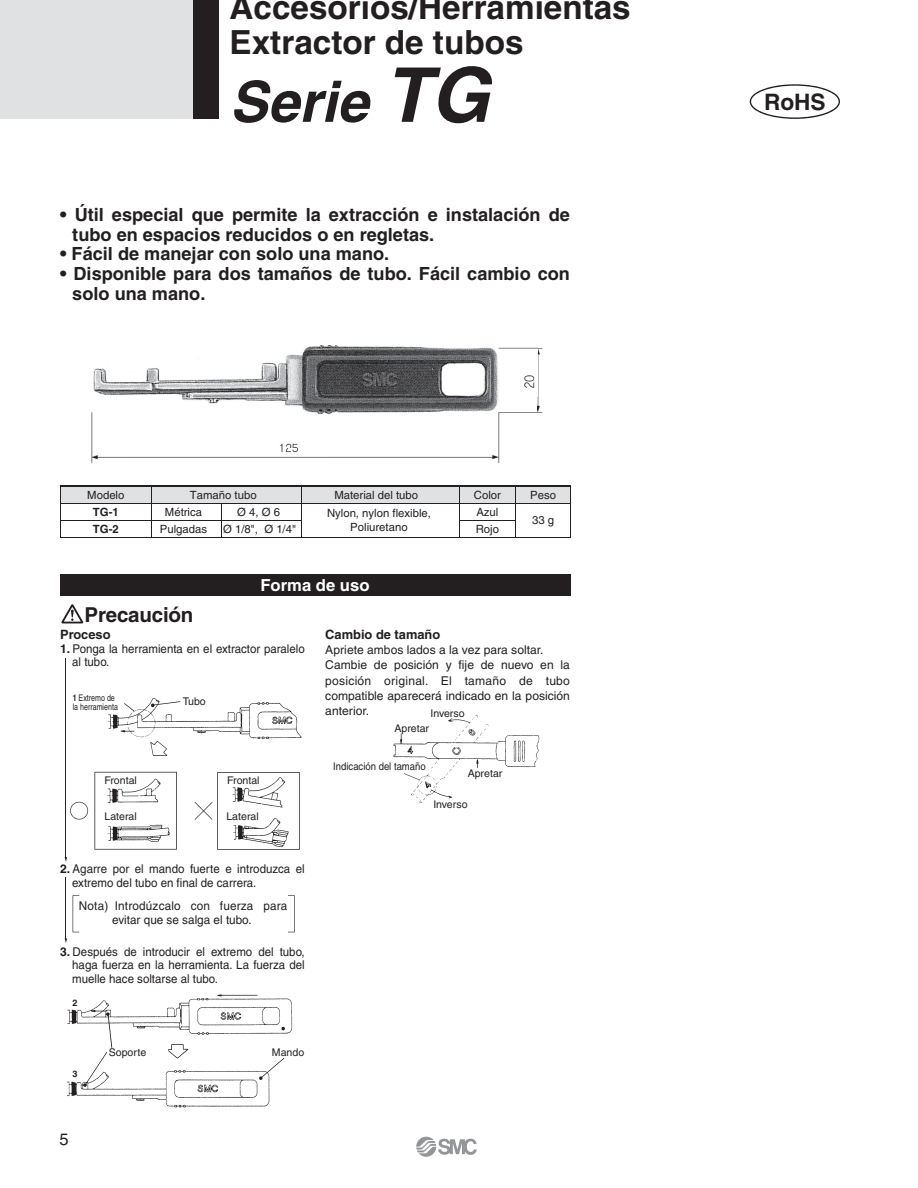
<style>
.page{position:relative;width:918px;height:1188px;background:#fff}
.page>*{position:absolute;margin:0;border:0;box-sizing:border-box;transform-origin:0 0}
.t1{font:italic 700 56.7px "Helvetica";color:#231f20}
.t2{font:700 33.3px/34.8px "Helvetica";color:#231f20}
.t3{font:700 22.65px "Helvetica";color:#231f20}
.t4{font:700 20.55px "Helvetica";letter-spacing:-.01em;color:#231f20}
.t5{font:700 18.15px/19.6px "Helvetica";color:#231f20}
.t6{font:700 16.65px "Helvetica";color:#fff}
.t7{font:16.5px "Helvetica";color:#231f20}
.t8{font:700 12.9px "Helvetica";color:#231f20}
.t9{font:12.15px/13.6px "Helvetica";color:#231f20;scale:.95 1}
.t10{font:12.15px/15.1px "Helvetica";color:#231f20}
.t11{font:11.4px/17.1px "Helvetica";color:#231f20;text-align:center}
.t12{font:700 11.4px/17.1px "Helvetica";color:#231f20}
.t13{font:10.65px "Helvetica";color:#231f20}
.t14{font:10.65px "Helvetica";color:#231f20;scale:.9 1}
.t15{font:9px/9px "Helvetica";color:#231f20;scale:.78 1}
.t16{font:700 9px "Helvetica";color:#231f20}
.s1{font-size:75.6px}
.s2{font-weight:700}
</style>
<div class="page">
<svg style="left:416px;top:1137px;width:61px;height:20px"></svg>
<img style="left:91px;top:345px;width:452px;height:118px">
<img style="left:65px;top:687px;width:237px;height:169px">
<img style="left:67px;top:994px;width:226px;height:114px">
<img style="left:393px;top:714px;width:147px;height:89px">
<div style="left:60px;top:574px;width:510px;height:21px;background:#231f20"></div>
<svg style="left:73px;top:895px;width:6px;height:37px"></svg>
<svg style="left:288px;top:895px;width:7px;height:37px"></svg>
<hr style="left:66px;top:658px;width:1px;height:201px;background:#231f20">
<hr style="left:66px;top:878px;width:1px;height:62px;background:#231f20">
<div style="left:0;top:0;width:193px;height:118px;background:#e0e1e3"></div>
<div style="left:193px;top:0;width:26px;height:118px;background:#231f20"></div>
<div style="left:61px;top:486px;width:510px;height:17px;background:#e0e1e3"></div>
<hr style="left:60px;top:503px;width:511px;height:1px;background:#231f20">
<hr style="left:60px;top:485px;width:511px;height:2px;background:#231f20">
<hr style="left:151px;top:486px;width:1px;height:51px;background:#231f20">
<hr style="left:60px;top:486px;width:1px;height:51px;background:#231f20">
<hr style="left:221px;top:503px;width:1px;height:34px;background:#231f20">
<hr style="left:301px;top:486px;width:1px;height:51px;background:#231f20">
<hr style="left:459px;top:486px;width:1px;height:51px;background:#231f20">
<hr style="left:515px;top:486px;width:1px;height:51px;background:#231f20">
<hr style="left:570px;top:486px;width:1px;height:51px;background:#231f20">
<hr style="left:60px;top:537px;width:510px;height:1px;background:#231f20">
<hr style="left:60px;top:520px;width:241px;height:1px;background:#231f20">
<hr style="left:460px;top:520px;width:55px;height:1px;background:#231f20">
<svg style="left:61px;top:604px;width:22px;height:19px"></svg>
<svg style="left:750px;top:84px;width:90px;height:35px"></svg>
<h2 class="t2" style="left:230px;top:-7px;width:403px">Accesorios/Herramientas<br>Extractor de tubos</h2>
<h1 class="t1" style="left:230px;top:81px;width:261px">Serie <span class="s1">TG</span></h1>
<h3 class="t5" style="left:72px;top:206px;width:499px;text-indent:-12px">• Útil especial que permite la extracción e instalación de tubo en espacios reducidos o en regletas.</h3>
<h3 class="t5" style="left:60px;top:246px;width:331px">• Fácil de manejar con solo una mano.</h3>
<h3 class="t5" style="left:72px;top:265px;width:499px;text-indent:-12px">• Disponible para dos tamaños de tubo. Fácil cambio con solo una mano.</h3>
<p class="t11" style="left:474px;top:487px;width:29px">Color</p>
<p class="t11" style="left:530px;top:487px;width:27px">Peso</p>
<p class="t11" style="left:476px;top:522px;width:25px">Rojo</p>
<p class="t11" style="left:87px;top:487px;width:39px">Modelo</p>
<p class="t11" style="left:190px;top:487px;width:68px">Tamaño tubo</p>
<p class="t11" style="left:327px;top:486px;width:105px;line-height:18.8px">Material del tubo<br>Nylon, nylon flexible,</p>
<p class="t11" style="left:350px;top:519px;width:59px">Poliuretano</p>
<p class="t12" style="left:93px;top:505px;width:27px">TG-1<br>TG-2</p>
<p class="t11" style="left:160px;top:504px;width:49px">Métrica<br>Pulgadas</p>
<p class="t11" style="left:223px;top:504px;width:74px">Ø 4, Ø 6<br>Ø 1/8", Ø 1/4"</p>
<p class="t11" style="left:476px;top:505px;width:24px">Azul</p>
<p class="t11" style="left:532px;top:512px;width:24px">33 g</p>
<h3 class="t4" style="left:85px;top:606px;width:111px">Precaución</h3>
<h3 class="t6" style="left:260px;top:578px;width:111px">Forma de uso</h3>
<p class="t8" style="left:60px;top:630px;width:52px">Proceso</p>
<p class="t9" style="left:72px;top:643px;width:246px;text-indent:-12px"><span class="s2">1.</span> Ponga la herramienta en el extractor paralelo al tubo.</p>
<p class="t15" style="left:73px;top:694px;width:60px"><span class="s2">1</span> Extremo de la herramienta</p>
<p class="t13" style="left:104px;top:776px;width:34px">Frontal</p>
<p class="t13" style="left:104px;top:812px;width:34px">Lateral</p>
<p class="t13" style="left:183px;top:697px;width:24px">Tubo</p>
<p class="t13" style="left:227px;top:776px;width:34px">Frontal</p>
<p class="t13" style="left:226px;top:812px;width:34px">Lateral</p>
<p class="t9" style="left:72px;top:863px;width:246px;text-indent:-12px"><span class="s2">2.</span> Agarre por el mando fuerte e introduzca el extremo del tubo en final de carrera.</p>
<p class="t10" style="left:79px;top:900px;width:210px;line-height:13.6px;text-align:center">Nota) Introdúzcalo con fuerza para evitar que se salga el tubo.</p>
<p class="t9" style="left:72px;top:946px;width:246px;text-align:justify;text-indent:-12px"><span class="s2">3.</span> Después de introducir el extremo del tubo, haga fuerza en la herramienta. La fuerza del muelle hace soltarse al tubo.</p>
<p class="t16" style="left:72px;top:1000px;width:7px">2</p>
<p class="t16" style="left:72px;top:1071px;width:7px">3</p>
<p class="t13" style="left:109px;top:1048px;width:39px">Soporte</p>
<p class="t13" style="left:272px;top:1048px;width:34px">Mando</p>
<p class="t8" style="left:325px;top:630px;width:116px">Cambio de tamaño</p>
<p class="t10" style="left:325px;top:643px;width:246px">Apriete ambos lados a la vez para soltar.<br>Cambie de posición y fije de nuevo en la posición original. El tamaño de tubo compatible aparecerá indicado en la posición anterior.</p>
<p class="t13" style="left:430px;top:709px;width:36px">Inverso</p>
<p class="t13" style="left:394px;top:724px;width:36px">Apretar</p>
<p class="t14" style="left:333px;top:762px;width:104px">Indicación del tamaño</p>
<p class="t13" style="left:468px;top:769px;width:36px">Apretar</p>
<p class="t13" style="left:433px;top:800px;width:36px">Inverso</p>
<h3 class="t7" style="left:60px;top:1133px;width:11px">5</h3>
<h3 class="t3" style="left:764px;top:93px;width:63px">RoHS</h3>
</div>
